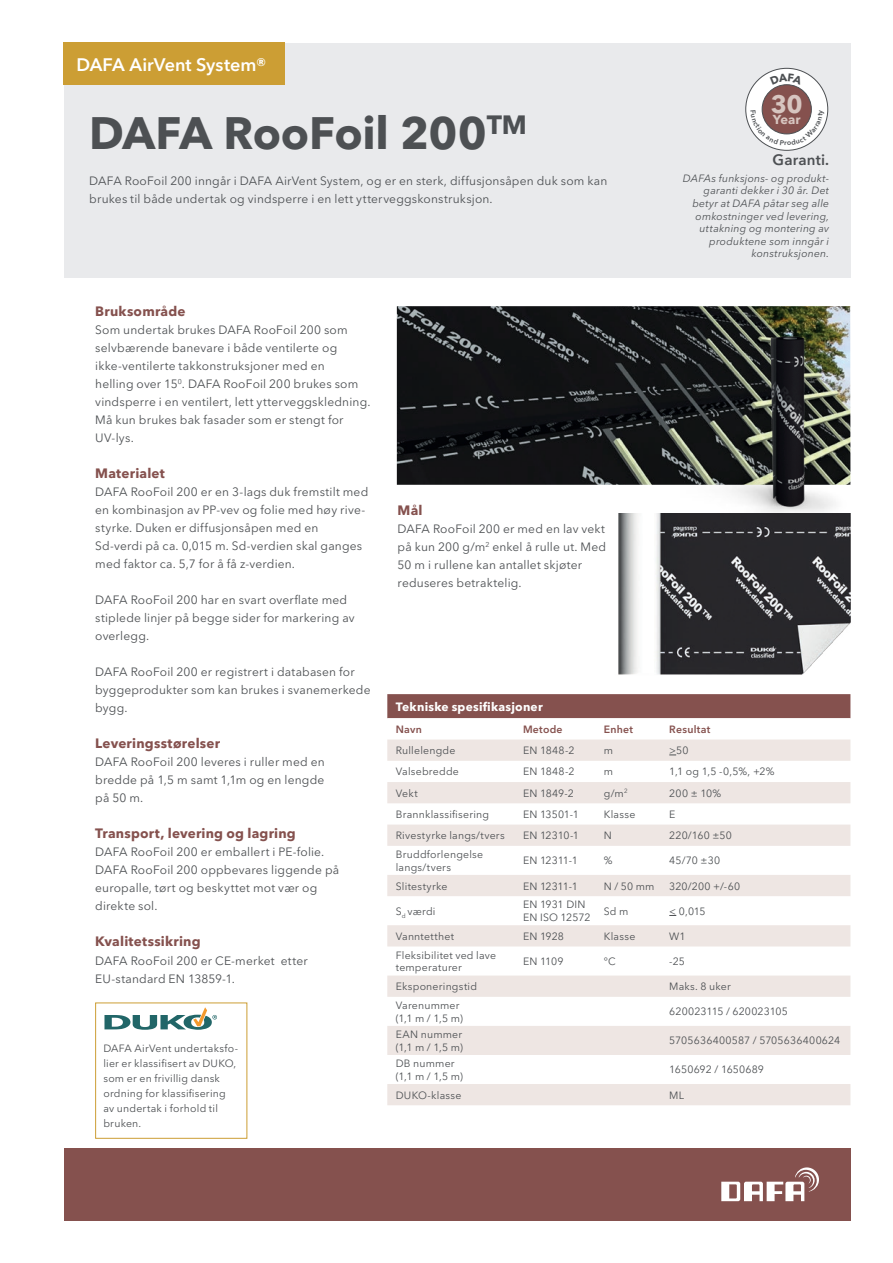
<style>
.page{position:relative;width:893px;height:1263px;background:#fff}
.page>*{position:absolute;margin:0;border:0;box-sizing:border-box;transform-origin:0 0}
.t1{font:700 45px "Avenir Next LT Pro";letter-spacing:-.01em;color:#4d5053}
.t2{font:700 25.05px "Avenir Next LT Pro";color:#d7c5c0}
.t3{font:600 18px "Avenir Next LT Pro";color:#fff}
.t4{font:600 15px "Avenir Next LT Pro";letter-spacing:.01em;color:#4d5053}
.t5{font:700 13.5px "Avenir Next LT Pro";letter-spacing:.015em;color:#85514e}
.t6{font:700 12.9px "Avenir Next LT Pro";color:#d7c5c0}
.t7{font:12px/18px "Avenir Next LT Pro";letter-spacing:.015em;color:#4d5053}
.t8{font:700 12px "Avenir Next LT Pro";letter-spacing:.02em;color:#fff}
.t9{font:10.5px/12.6px "Avenir Next LT Pro";letter-spacing:.02em;color:#4d5053}
.t10{font:italic 10.5px/12.6px "Avenir Next LT Pro";letter-spacing:.02em;color:#4d5053;text-align:right}
.t11{font:600 10.5px "Avenir Next LT Pro";letter-spacing:.025em;color:#85514e}
</style>
<div class="page">
<div style="left:64px;top:43px;width:787px;height:234px;background:#e9eaec"></div>
<div style="left:387px;top:694px;width:463px;height:24px;background:#85514e"></div>
<svg style="left:387px;top:739px;width:463px;height:366px"></svg>
<div style="left:64px;top:1148px;width:786px;height:72px;background:#85514e"></div>
<svg style="left:721px;top:1167px;width:98px;height:34px"></svg>
<div style="left:95px;top:1002px;width:152px;height:137px;border:1px solid #cc9e34"></div>
<svg style="left:104px;top:1007px;width:113px;height:23px"></svg>
<img style="left:397px;top:306px;width:453px;height:179px">
<div style="left:64px;top:43px;width:221px;height:42px;background:#cc9e34"></div>
<div style="left:746px;top:68px;width:82px;height:82px;background:#fff;border-radius:50%"></div>
<div style="left:745px;top:68px;width:83px;height:83px;border:1px solid #4d5053;border-radius:50%"></div>
<div style="left:762px;top:85px;width:49px;height:49px;background:#85514e;border-radius:50%"></div>
<div style="left:762px;top:84px;width:50px;height:50px;border:1px solid #4d5053;border-radius:50%"></div>
<img style="left:680px;top:311px;width:171px;height:202px">
<img style="left:618px;top:513px;width:233px;height:162px">
<svg style="left:751px;top:110px;width:73px;height:35px"></svg>
<h3 class="t3" style="left:77px;top:53px;width:192px">DAFA AirVent System®</h3>
<h1 class="t1" style="left:89px;top:106px;width:439px">DAFA RooFoil 200<sup>TM</sup></h1>
<p class="t7" style="left:89px;top:172px;width:519px">DAFA RooFoil 200 inngår i DAFA AirVent System, og er en sterk, diffusjonsåpen duk som kan brukes til både undertak og vindsperre i en lett ytterveggskonstruksjon.</p>
<h2 class="t2" style="left:771px;top:89px;width:33px">30</h2>
<p class="t6" style="left:773px;top:112px;width:29px">Year</p>
<p class="t4" style="left:773px;top:151px;width:58px">Garanti.</p>
<p class="t10" style="left:683px;top:172px;width:148px">DAFAs funksjons- og produkt&shy;garanti dekker i 30 år. Det betyr at DAFA påtar seg alle omkostninger ved levering, uttakning og montering av produktene som inngår i konstruksjonen.</p>
<p class="t5" style="left:95px;top:303px;width:92px">Bruksområde</p>
<p class="t7" style="left:95px;top:321px;width:277px">Som undertak brukes DAFA RooFoil 200 som selvbærende banevare i både ventilerte og ikke-ventilerte takkonstruksjoner med en<br>helling over 15<sup>0</sup>. DAFA RooFoil 200 brukes som vindsperre i en ventilert, lett ytterveggskledning.<br>Må kun brukes bak fasader som er stengt for UV-lys.</p>
<p class="t5" style="left:95px;top:465px;width:71px">Materialet</p>
<p class="t7" style="left:95px;top:483px;width:275px">DAFA RooFoil 200 er en 3-lags duk fremstilt med en kombinasjon av PP-vev og folie med høy rive&shy;styrke. Duken er diffusjonsåpen med en Sd-verdi på ca. 0,015 m. Sd-verdien skal ganges med faktor ca. 5,7 for å få z-verdien.</p>
<p class="t7" style="left:95px;top:591px;width:261px">DAFA RooFoil 200 har en svart overflate med stiplede linjer på begge sider for markering av overlegg.</p>
<p class="t7" style="left:95px;top:663px;width:277px">DAFA RooFoil 200 er registrert i databasen for byggeprodukter som kan brukes i svanemerkede bygg.</p>
<p class="t5" style="left:95px;top:735px;width:126px">Leveringsstørelser</p>
<p class="t7" style="left:95px;top:753px;width:231px;text-align:justify">DAFA RooFoil 200 leveres i ruller med en bredde på 1,5 m samt 1,1m og en lengde på 50 m.</p>
<p class="t5" style="left:95px;top:825px;width:202px">Transport, levering og lagring</p>
<p class="t7" style="left:95px;top:843px;width:245px">DAFA RooFoil 200 er emballert i PE-folie.<br>DAFA RooFoil 200 oppbevares liggende på europalle, tørt og beskyttet mot vær og direkte sol.</p>
<p class="t5" style="left:95px;top:933px;width:107px">Kvalitetssikring</p>
<p class="t7" style="left:95px;top:951px;width:214px">DAFA RooFoil 200 er CE-merket etter<br>EU-standard EN 13859-1.</p>
<p class="t9" style="left:103px;top:1041px;width:136px;line-height:15px">DAFA AirVent undertaksfo&shy;lier er klassifisert av DUKO, som er en frivillig dansk ordning for klassifisering av undertak i forhold til bruken.</p>
<p class="t5" style="left:398px;top:502px;width:27px">Mål</p>
<p class="t7" style="left:398px;top:520px;width:210px">DAFA RooFoil 200 er med en lav vekt på kun 200 g/m<sup>2</sup> enkel å rulle ut. Med<br>50 m i rullene kan antallet skjøter reduseres betraktelig.</p>
<p class="t8" style="left:396px;top:699px;width:148px">Tekniske spesifikasjoner</p>
<p class="t11" style="left:396px;top:723px;width:28px">Navn</p>
<p class="t11" style="left:523px;top:723px;width:41px">Metode</p>
<p class="t11" style="left:604px;top:723px;width:31px">Enhet</p>
<p class="t11" style="left:669px;top:723px;width:43px">Resultat</p>
<p class="t9" style="left:396px;top:744px;width:61px">Rullelengde</p>
<p class="t9" style="left:523px;top:744px;width:53px">EN 1848-2</p>
<p class="t9" style="left:604px;top:744px;width:11px">m</p>
<p class="t9" style="left:669px;top:744px;width:21px">&gt;50</p>
<p class="t9" style="left:396px;top:765px;width:65px">Valsebredde</p>
<p class="t9" style="left:523px;top:765px;width:53px">EN 1848-2</p>
<p class="t9" style="left:604px;top:765px;width:11px">m</p>
<p class="t9" style="left:669px;top:765px;width:107px">1,1 og 1,5 -0,5%, +2%</p>
<p class="t9" style="left:396px;top:787px;width:23px">Vekt</p>
<p class="t9" style="left:523px;top:787px;width:52px">EN 1849-2</p>
<p class="t9" style="left:604px;top:787px;width:25px">g/m<sup>2</sup></p>
<p class="t9" style="left:669px;top:787px;width:53px">200 ± 10%</p>
<p class="t9" style="left:396px;top:808px;width:95px">Brannklassifisering</p>
<p class="t9" style="left:523px;top:808px;width:57px">EN 13501-1</p>
<p class="t9" style="left:604px;top:808px;width:33px">Klasse</p>
<p class="t9" style="left:669px;top:808px;width:8px">E</p>
<p class="t9" style="left:396px;top:829px;width:110px">Rivestyrke langs/tvers</p>
<p class="t9" style="left:523px;top:829px;width:58px">EN 12310-1</p>
<p class="t9" style="left:604px;top:829px;width:10px">N</p>
<p class="t9" style="left:669px;top:829px;width:64px">220/160 ±50</p>
<p class="t9" style="left:396px;top:848px;width:89px">Bruddforlengelse langs/tvers</p>
<p class="t9" style="left:523px;top:854px;width:56px">EN 12311-1</p>
<p class="t9" style="left:604px;top:854px;width:10px">%</p>
<p class="t9" style="left:669px;top:854px;width:52px">45/70 ±30</p>
<p class="t9" style="left:396px;top:879px;width:53px">Slitestyrke</p>
<p class="t9" style="left:523px;top:879px;width:56px">EN 12311-1</p>
<p class="t9" style="left:604px;top:879px;width:52px">N / 50 mm</p>
<p class="t9" style="left:669px;top:879px;width:72px">320/200 +/-60</p>
<p class="t9" style="left:396px;top:905px;width:41px">S<sub>d</sub> værdi</p>
<p class="t9" style="left:523px;top:898px;width:69px">EN 1931 DIN<br>EN ISO 12572</p>
<p class="t9" style="left:604px;top:905px;width:26px">Sd m</p>
<p class="t9" style="left:669px;top:905px;width:38px">&lt; 0,015</p>
<p class="t9" style="left:396px;top:930px;width:60px">Vanntetthet</p>
<p class="t9" style="left:523px;top:930px;width:43px">EN 1928</p>
<p class="t9" style="left:604px;top:930px;width:33px">Klasse</p>
<p class="t9" style="left:669px;top:930px;width:18px">W1</p>
<p class="t9" style="left:396px;top:949px;width:102px">Fleksibilitet ved lave temperaturer</p>
<p class="t9" style="left:523px;top:955px;width:42px">EN 1109</p>
<p class="t9" style="left:604px;top:955px;width:14px">°C</p>
<p class="t9" style="left:669px;top:955px;width:17px">-25</p>
<p class="t9" style="left:396px;top:980px;width:83px">Eksponeringstid</p>
<p class="t9" style="left:669px;top:980px;width:63px">Maks. 8 uker</p>
<p class="t9" style="left:396px;top:999px;width:69px">Varenummer (1,1 m / 1,5 m)</p>
<p class="t9" style="left:669px;top:1005px;width:120px">620023115 / 620023105</p>
<p class="t9" style="left:396px;top:1028px;width:69px">EAN nummer (1,1 m / 1,5 m)</p>
<p class="t9" style="left:669px;top:1034px;width:172px">5705636400587 / 5705636400624</p>
<p class="t9" style="left:396px;top:1057px;width:69px">DB nummer (1,1 m / 1,5 m)</p>
<p class="t9" style="left:669px;top:1063px;width:96px">1650692 / 1650689</p>
<p class="t9" style="left:396px;top:1089px;width:67px">DUKO-klasse</p>
<p class="t9" style="left:669px;top:1089px;width:16px">ML</p>
</div>
